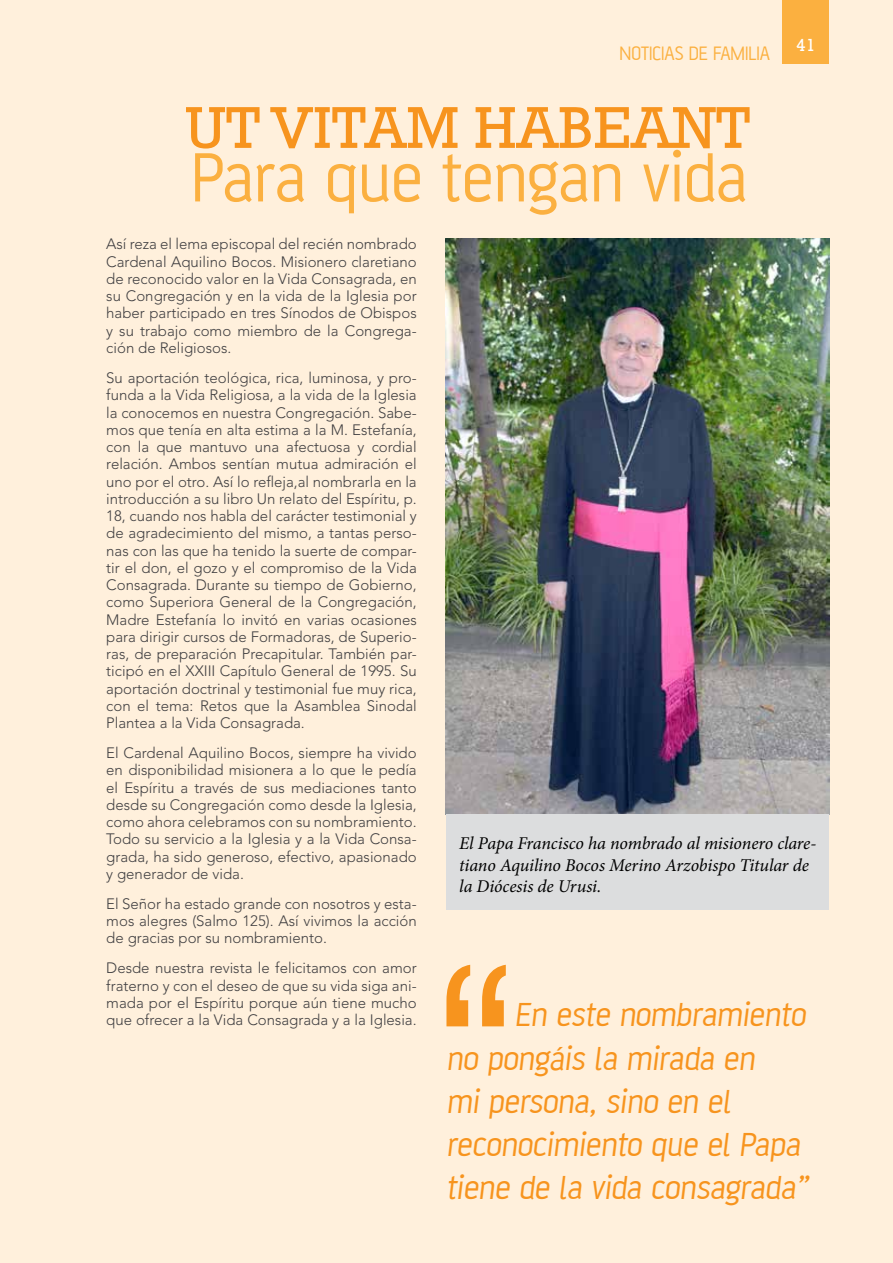
<style>
.page{position:relative;width:893px;height:1263px;background:#fff0dc}
.page>*{position:absolute;margin:0;border:0;box-sizing:border-box;transform-origin:0 0}
.t1{font:74.85px "AF Battersea";color:#fbb040}
.t2{font:60px "Rockwell";color:#f7941e}
.t3{font:36px/43.2px "AF Battersea";color:#f7941e}
.t4{font:21px "AF Battersea";color:#fbb040}
.t5{font:italic 18px/21.6px "Minion Pro";letter-spacing:-.005em;color:#000}
.t6{font:18px "Rockwell";color:#fff}
.t7{font:300 15px/17.2px "Avenir LT Std";color:#414042;text-align:justify}
</style>
<div class="page">
<div style="left:782px;top:0;width:47px;height:64px;background:#fbb040"></div>
<img style="left:445px;top:238px;width:384px;height:576px">
<div style="left:446px;top:814px;width:383px;height:96px;background:#dcddde"></div>
<svg style="left:446px;top:965px;width:60px;height:61px"></svg>
<h3 class="t4" style="left:620px;top:42px;width:133px">NOTICIAS DE FAMILIA</h3>
<h2 class="t2" style="left:185px;top:93px;width:566px">UT VITAM HABEANT</h2>
<h1 class="t1" style="left:191px;top:138px;width:558px">Para que tengan vida</h1>
<p class="t6" style="left:796px;top:35px;width:21px">41</p>
<p class="t7" style="left:106px;top:236px;width:312px">Así reza el lema episcopal del recién nombrado Cardenal Aquilino Bocos. Misionero claretiano de reconocido valor en la Vida Consagrada, en su Congregación y en la vida de la Iglesia por haber participado en tres Sínodos de Obispos y su trabajo como miembro de la Congrega&shy;ción de Religiosos.</p>
<p class="t7" style="left:106px;top:369px;width:312px">Su aportación teológica, rica, luminosa, y pro&shy;funda a la Vida Religiosa, a la vida de la Iglesia la conocemos en nuestra Congregación. Sabe&shy;mos que tenía en alta estima a la M. Estefanía, con la que mantuvo una afectuosa y cordial relación. Ambos sentían mutua admiración el uno por el otro. Así lo refleja,al nombrarla en la introducción a su libro Un relato del Espíritu, p.<br>18, cuando nos habla del carácter testimonial y de agradecimiento del mismo, a tantas perso&shy;nas con las que ha tenido la suerte de compar&shy;tir el don, el gozo y el compromiso de la Vida Consagrada. Durante su tiempo de Gobierno, como Superiora General de la Congregación, Madre Estefanía lo invitó en varias ocasiones para dirigir cursos de Formadoras, de Superio&shy;ras, de preparación Precapitular. También par&shy;ticipó en el XXIII Capítulo General de 1995. Su aportación doctrinal y testimonial fue muy rica, con el tema: Retos que la Asamblea Sinodal Plantea a la Vida Consagrada.</p>
<p class="t7" style="left:106px;top:744px;width:312px">El Cardenal Aquilino Bocos, siempre ha vivido en disponibilidad misionera a lo que le pedía el Espíritu a través de sus mediaciones tanto desde su Congregación como desde la Iglesia, como ahora celebramos con su nombramiento.<br>Todo su servicio a la Iglesia y a la Vida Consa&shy;grada, ha sido generoso, efectivo, apasionado y generador de vida.</p>
<p class="t7" style="left:106px;top:895px;width:312px">El Señor ha estado grande con nosotros y esta&shy;mos alegres (Salmo 125). Así vivimos la acción de gracias por su nombramiento.</p>
<p class="t7" style="left:106px;top:959px;width:312px">Desde nuestra revista le felicitamos con amor fraterno y con el deseo de que su vida siga ani&shy;mada por el Espíritu porque aún tiene mucho que ofrecer a la Vida Consagrada y a la Iglesia.</p>
<p class="t5" style="left:459px;top:832px;width:359px">El Papa Francisco ha nombrado al misionero clare&shy;tiano Aquilino Bocos Merino Arzobispo Titular de la Diócesis de Urusi.</p>
<h3 class="t3" style="left:446px;top:993px;width:368px;text-indent:68px">En este nombramiento no pongáis la mirada en<br>mi persona, sino en el reconocimiento que el Papa tiene de la vida consagrada”</h3>
</div>
